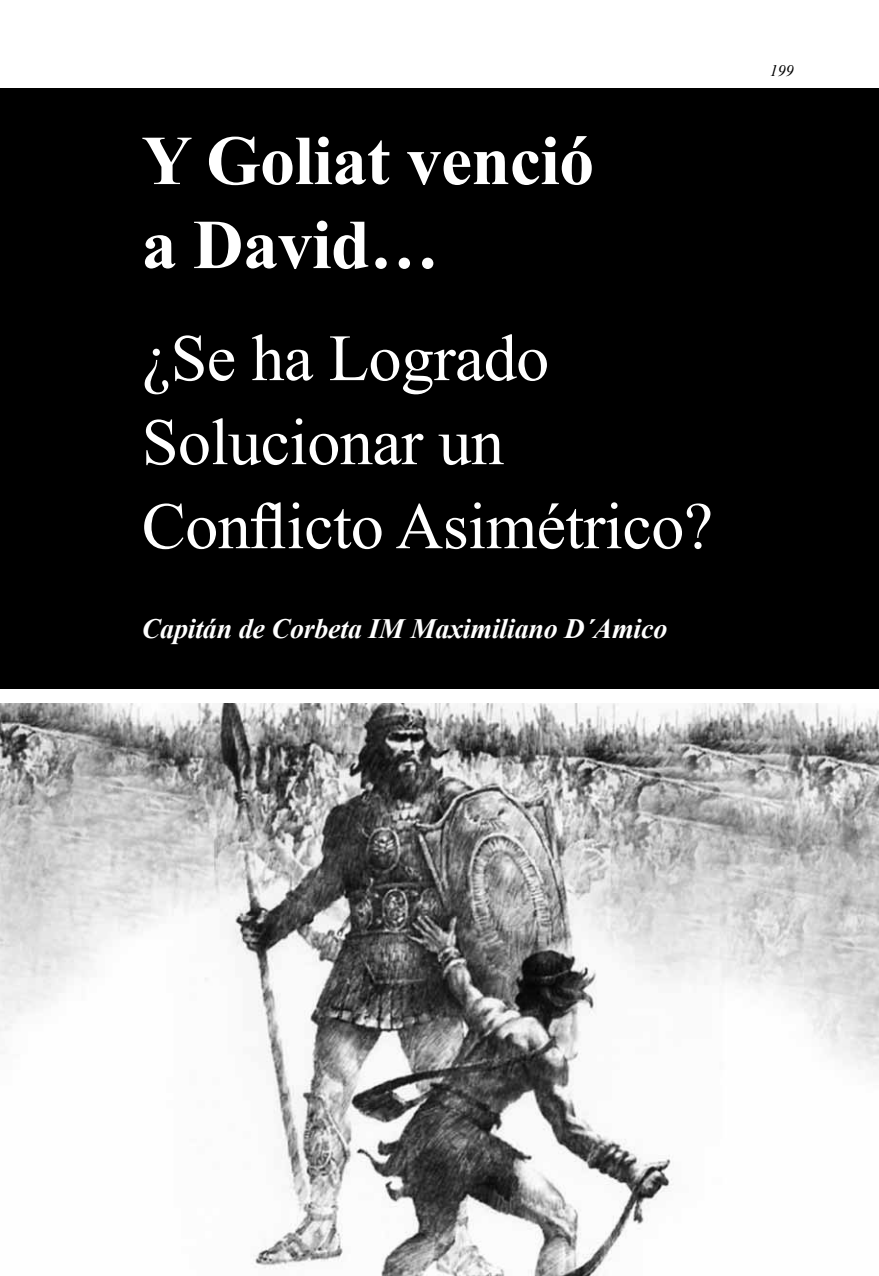
<style>
.page{position:relative;width:879px;height:1276px;background:#fff}
.page>*{position:absolute;margin:0;border:0;box-sizing:border-box;transform-origin:0 0}
.t1{font:700 70px/84px "Times New Roman";letter-spacing:-.01em;color:#fff}
.t2{font:66px/84px "Times New Roman";letter-spacing:-.01em;color:#fff}
.t3{font:italic 700 28px "Times New Roman";letter-spacing:-.01em;color:#fff}
.t4{font:italic 16px "Times New Roman";color:#000}
</style>
<div class="page">
<div style="left:0;top:88px;width:879px;height:600px;background:#000"></div>
<img style="left:0;top:703px;width:879px;height:573px">
<p class="t1" style="left:142px;top:117px;width:454px">Y Goliat venció a David…</p>
<p class="t2" style="left:142px;top:315px;width:573px">¿Se ha Logrado<br>Solucionar un<br>Conflicto Asimétrico?</p>
<p class="t3" style="left:142px;top:609px;width:527px">Capitán de Corbeta IM Maximiliano D´Amico</p>
<p class="t4" style="left:770px;top:60px;width:25px">199</p>
</div>
